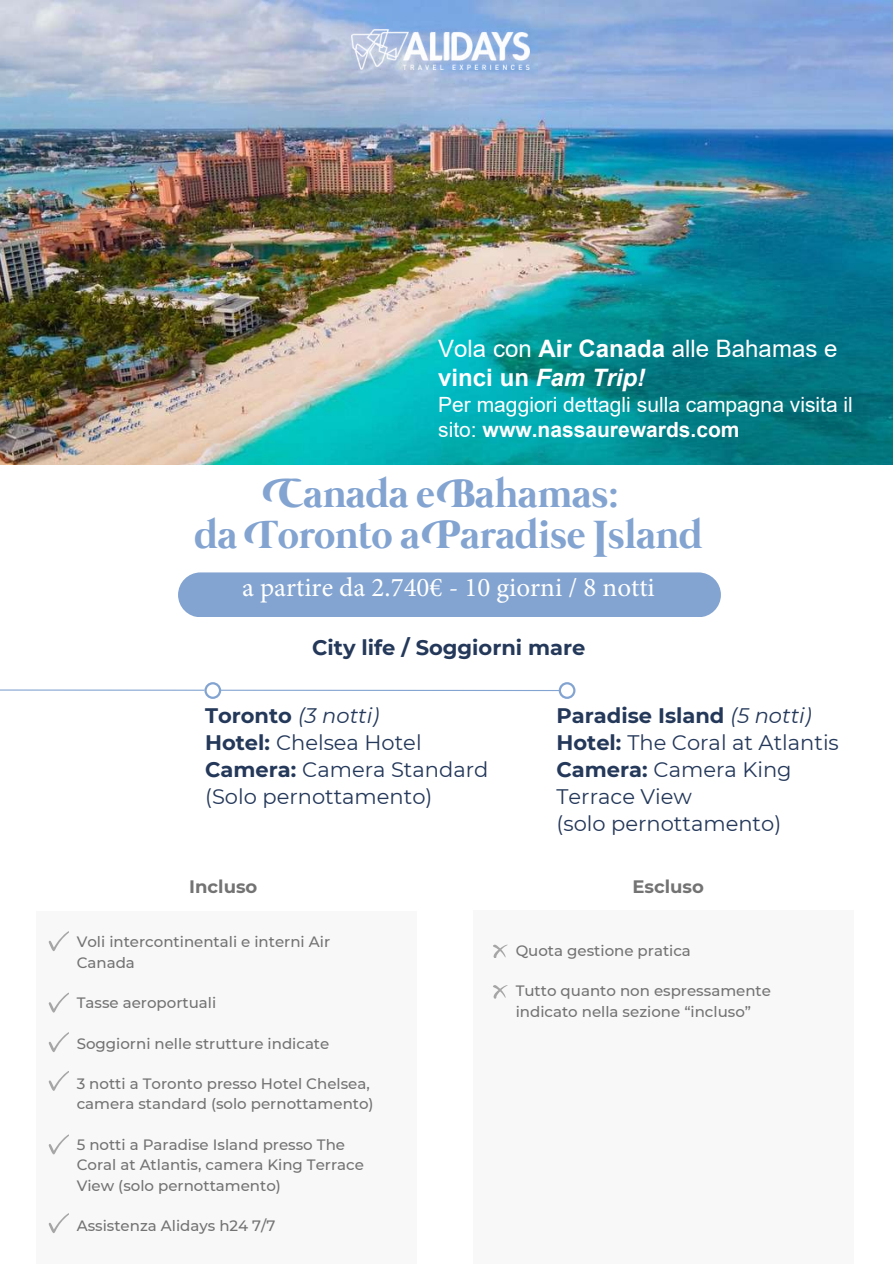
<style>
.page{position:relative;width:894px;height:1264px;background:#fff}
.page>*{position:absolute;margin:0;border:0;box-sizing:border-box;transform-origin:0 0}
.t1{font:700 40.5px/41.5px "Mermaid Swash Caps";color:#83a4d1;text-align:center}
.t2{font:27px "Minion Pro";color:#fff}
.t3{font:24px/28.8px "Arial";color:#fff}
.t4{font:21px/27px "Montserrat";color:#24385a}
.t5{font:21px/25.2px "Arial";color:#fff}
.t6{font:700 21px "Montserrat";color:#24385a}
.t7{font:700 18px "Montserrat";color:#737373}
.t8{font:500 15px/20.2px "Montserrat";color:#737373}
.s1{font-weight:700}
.s2{font-weight:700;font-style:italic}
.s3{font-style:italic}
</style>
<div class="page">
<img style="left:0;top:1px;width:892px;height:463px">
<div style="left:178px;top:572px;width:542px;height:45px;background:#83a4d1;border-radius:22px"></div>
<div style="left:36px;top:911px;width:380px;height:352px;background:#f8f8f8"></div>
<svg style="left:49px;top:931px;width:20px;height:20px"></svg>
<svg style="left:49px;top:992px;width:20px;height:20px"></svg>
<svg style="left:49px;top:1071px;width:20px;height:20px"></svg>
<svg style="left:49px;top:1032px;width:20px;height:20px"></svg>
<img style="left:351px;top:30px;width:178px;height:39px">
<div style="left:473px;top:910px;width:380px;height:353px;background:#f8f8f8"></div>
<svg style="left:493px;top:944px;width:14px;height:14px"></svg>
<svg style="left:49px;top:1134px;width:20px;height:20px"></svg>
<svg style="left:49px;top:1213px;width:20px;height:20px"></svg>
<svg style="left:0;top:682px;width:575px;height:17px"></svg>
<svg style="left:493px;top:985px;width:14px;height:13px"></svg>
<h3 class="t3" style="left:438px;top:334px;width:400px">Vola con <span class="s1">Air Canada</span> alle Bahamas e <span class="s1">vinci un</span> <span class="s2">Fam Trip!</span></h3>
<h3 class="t5" style="left:438px;top:392px;width:416px">Per maggiori dettagli sulla campagna visita il sito: <span class="s1">www.nassaurewards.com</span></h3>
<h1 class="t1" style="left:194px;top:476px;width:509px">Canada e Bahamas:<br>da Toronto a Paradise Island</h1>
<h2 class="t2" style="left:242px;top:569px;width:414px">a partire da 2.740€ - 10 giorni / 8 notti</h2>
<h3 class="t6" style="left:312px;top:635px;width:275px">City life / Soggiorni mare</h3>
<h3 class="t4" style="left:205px;top:701px;width:285px"><span class="s1">Toronto</span> <span class="s3">(3 notti)<br></span><span class="s1">Hotel:</span> Chelsea Hotel<br><span class="s1">Camera:</span> Camera Standard (Solo pernottamento)</h3>
<h3 class="t4" style="left:556px;top:702px;width:284px"><span class="s1">Paradise Island</span> <span class="s3">(5 notti)<br></span><span class="s1">Hotel:</span> The Coral at Atlantis<br><span class="s1">Camera:</span> Camera King<br>Terrace View<br>(solo pernottamento)</h3>
<p class="t7" style="left:189px;top:875px;width:70px">Incluso</p>
<p class="t7" style="left:632px;top:875px;width:73px">Escluso</p>
<p class="t8" style="left:77px;top:931px;width:255px">Voli intercontinentali e interni Air<br>Canada</p>
<p class="t8" style="left:77px;top:992px;width:141px">Tasse aeroportuali</p>
<p class="t8" style="left:77px;top:1033px;width:254px">Soggiorni nelle strutture indicate</p>
<p class="t8" style="left:77px;top:1073px;width:298px">3 notti a Toronto presso Hotel Chelsea, camera standard (solo pernottamento)</p>
<p class="t8" style="left:77px;top:1134px;width:289px">5 notti a Paradise Island presso The<br>Coral at Atlantis, camera King Terrace<br>View (solo pernottamento)</p>
<p class="t8" style="left:77px;top:1215px;width:200px">Assistenza Alidays h24 7/7</p>
<p class="t8" style="left:515px;top:940px;width:177px">Quota gestione pratica</p>
<p class="t8" style="left:515px;top:980px;width:257px">Tutto quanto non espressamente indicato nella sezione “incluso”</p>
</div>
